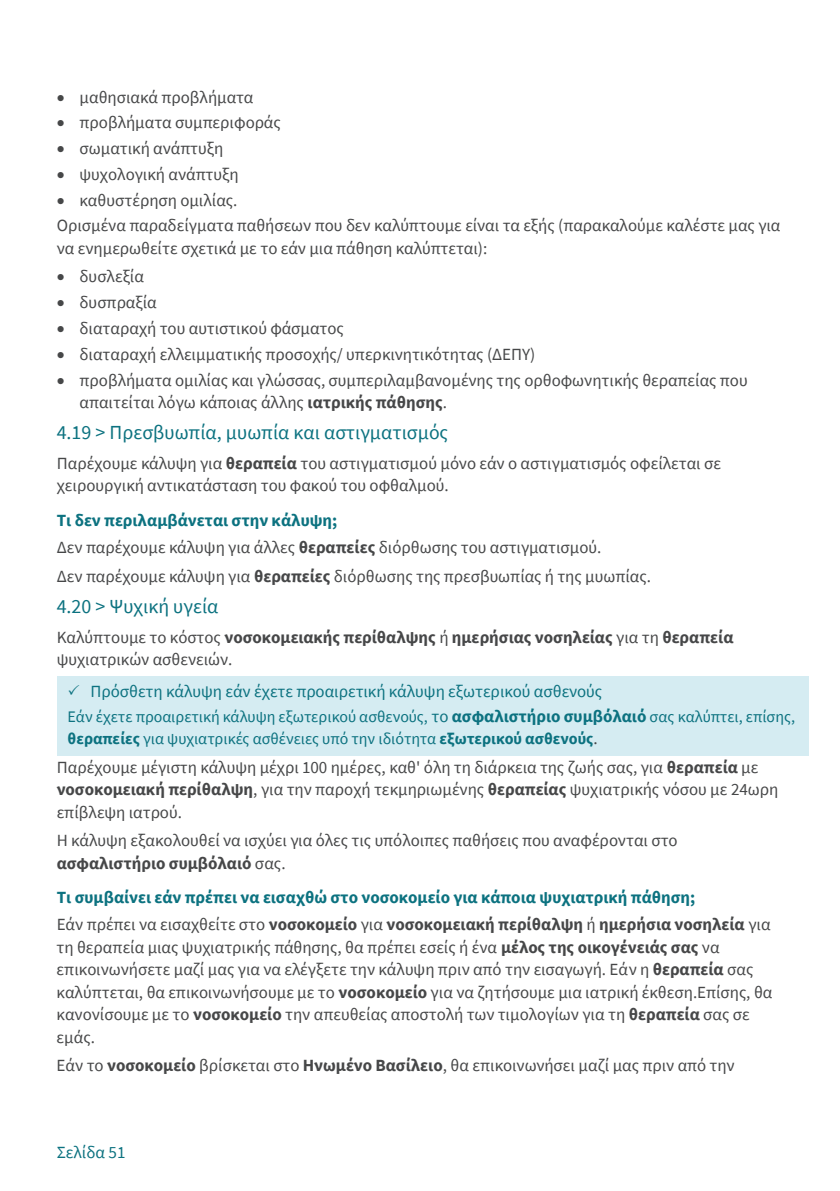
<style>
.page{position:relative;width:840px;height:1191px;background:#fff}
.page>*{position:absolute;margin:0;border:0;box-sizing:border-box;transform-origin:0 0}
.t1{font:20px "Source Sans Pro";color:#0c7280}
.t2{font:17px/22.4px "Source Sans Pro";color:#464748}
.t3{font:700 17px/27.4px "Source Sans Pro";letter-spacing:-.005em;color:#0c7280}
.t4{font:700 17px/22.4px "Source Sans Pro";letter-spacing:-.005em;color:#464748}
.t5{font:17px "Source Sans Pro";color:#0c7280}
.t6{font:16px/22.6px "Source Sans Pro";color:#0c7280}
.s1{font-weight:700}
.s2{font-family:"Source Sans Pro Regular 2"}
.s3{font-weight:700;color:#0c7280}
.s4{font-weight:400}
.s5{font-size:17px}
.s6{font-weight:700;font-size:17px}
.s7{font-family:"Source Sans Pro Regular 2";font-size:17px;color:#464748}
.s8{font-weight:400;color:#464748}
.s9{color:#464748}
</style>
<div class="page">
<div style="left:57px;top:676px;width:751px;height:80px;background:#d5ecf2"></div>
<p class="t2" style="left:57px;top:86px;width:198px">• μαθησιακά προβλήματα</p>
<p class="t2" style="left:57px;top:111px;width:225px">• προβλήματα συμπεριφοράς</p>
<p class="t2" style="left:57px;top:137px;width:168px">• σωματική ανάπτυξη</p>
<p class="t2" style="left:57px;top:163px;width:183px">• ψυχολογική ανάπτυξη</p>
<p class="t2" style="left:57px;top:187px;width:724px;line-height:25.2px">• καθυστέρηση ομιλίας.<br>Ορισμένα παραδείγματα παθήσεων που δεν καλύπτουμε είναι τα εξής (παρακαλούμε καλέστε μας για</p>
<p class="t2" style="left:57px;top:237px;width:432px">να ενημερωθείτε σχετικά με το εάν μια πάθηση καλύπτεται):</p>
<p class="t2" style="left:57px;top:265px;width:89px">• δυσλεξία</p>
<p class="t2" style="left:57px;top:291px;width:101px">• δυσπραξία</p>
<p class="t2" style="left:57px;top:317px;width:288px">• διαταραχή του αυτιστικού φάσματος</p>
<p class="t2" style="left:57px;top:343px;width:480px">• διαταραχή ελλειμματικής προσοχής/ υπερκινητικότητας (ΔΕΠΥ)</p>
<p class="t2" style="left:79px;top:369px;width:669px;text-indent:-23px">• προβλήματα ομιλίας και γλώσσας, συμπεριλαμβανομένης της ορθοφωνητικής θεραπείας που απαιτείται λόγω κάποιας άλλης <span class="s1">ιατρικής πάθησης</span><span class="s2">.</span></p>
<p class="t1" style="left:57px;top:420px;width:393px"><span class="s2">4.19 &gt;</span> Πρεσβυωπία, μυωπία και αστιγματισμός</p>
<p class="t2" style="left:57px;top:452px;width:665px">Παρέχουμε κάλυψη για <span class="s1">θεραπεία</span> του αστιγματισμού μόνο εάν ο αστιγματισμός οφείλεται σε χειρουργική αντικατάσταση του φακού του οφθαλμού.</p>
<p class="t2" style="left:57px;top:506px;width:595px;line-height:27.8px"><span class="s3">Τι δεν περιλαμβάνεται στην κάλυψη;<br></span>Δεν παρέχουμε κάλυψη για άλλες <span class="s1">θεραπείες</span> διόρθωσης του αστιγματισμού.<br>Δεν παρέχουμε κάλυψη για <span class="s1">θεραπείες</span> διόρθωσης της πρεσβυωπίας ή της μυωπίας.</p>
<p class="t1" style="left:57px;top:594px;width:163px"><span class="s2">4.20 &gt;</span> Ψυχική υγεία</p>
<p class="t4" style="left:57px;top:625px;width:678px"><span class="s4">Καλύπτουμε το κόστος</span> νοσοκομειακής περίθαλψης <span class="s4">ή</span> ημερήσιας νοσηλείας <span class="s4">για τη</span> θεραπεία <span class="s4">ψυχιατρικών ασθενειών.</span></p>
<p class="t5" style="left:90px;top:680px;width:513px">Πρόσθετη κάλυψη εάν έχετε προαιρετική κάλυψη εξωτερικού ασθενούς</p>
<p class="t6" style="left:67px;top:705px;width:728px">Εάν έχετε προαιρετική κάλυψη εξωτερικού ασθενούς, <span class="s5">το</span> <span class="s6">ασφαλιστήριο συμβόλαιό</span> σας καλύπτει, επίσης, <span class="s1">θεραπείες</span> για ψυχιατρικές ασθένειες υπό την ιδιότητα <span class="s1">εξωτερικού ασθενούς</span><span class="s7">.</span></p>
<p class="t2" style="left:57px;top:756px;width:723px">Παρέχουμε μέγιστη κάλυψη μέχρι 100 ημέρες, καθ' όλη τη διάρκεια της ζωής σας, για <span class="s1">θεραπεία</span> με <span class="s1">νοσοκομειακή περίθαλψη</span>, για την παροχή τεκμηριωμένης <span class="s1">θεραπείας</span> ψυχιατρικής νόσου με 24ωρη επίβλεψη ιατρού.</p>
<p class="t2" style="left:57px;top:829px;width:622px">Η κάλυψη εξακολουθεί να ισχύει για όλες τις υπόλοιπες παθήσεις που αναφέρονται στο <span class="s1">ασφαλιστήριο συμβόλαιό</span> σας.</p>
<p class="t3" style="left:57px;top:883px;width:715px">Τι συμβαίνει εάν πρέπει να εισαχθώ στο νοσοκομείο για κάποια ψυχιατρική πάθηση;<br><span class="s8">Εάν πρέπει να εισαχθείτε στο</span> <span class="s9">νοσοκομείο</span> <span class="s8">για</span> <span class="s9">νοσοκομειακή περίθαλψη</span> <span class="s8">ή</span> <span class="s9">ημερήσια νοσηλεία</span> <span class="s8">για</span></p>
<p class="t2" style="left:57px;top:936px;width:716px">τη θεραπεία μιας ψυχιατρικής πάθησης, θα πρέπει εσείς ή ένα <span class="s1">μέλος της οικογένειάς σας</span> να επικοινωνήσετε μαζί μας για να ελέγξετε την κάλυψη πριν από την εισαγωγή. Εάν η <span class="s1">θεραπεία</span> σας καλύπτεται, θα επικοινωνήσουμε με το <span class="s1">νοσοκομείο</span> για να ζητήσουμε μια ιατρική έκθεση.Επίσης, θα κανονίσουμε με το <span class="s1">νοσοκομείο</span> την απευθείας αποστολή των τιμολογίων για τη <span class="s1">θεραπεία</span> σας σε εμάς.</p>
<p class="t2" style="left:57px;top:1054px;width:679px">Εάν το <span class="s1">νοσοκομείο</span> βρίσκεται στο <span class="s1">Ηνωμένο Βασίλειο</span>, θα επικοινωνήσει μαζί μας πριν από την</p>
<p class="t5" style="left:57px;top:1142px;width:70px">Σελίδα <span class="s2">51</span></p>
</div>
